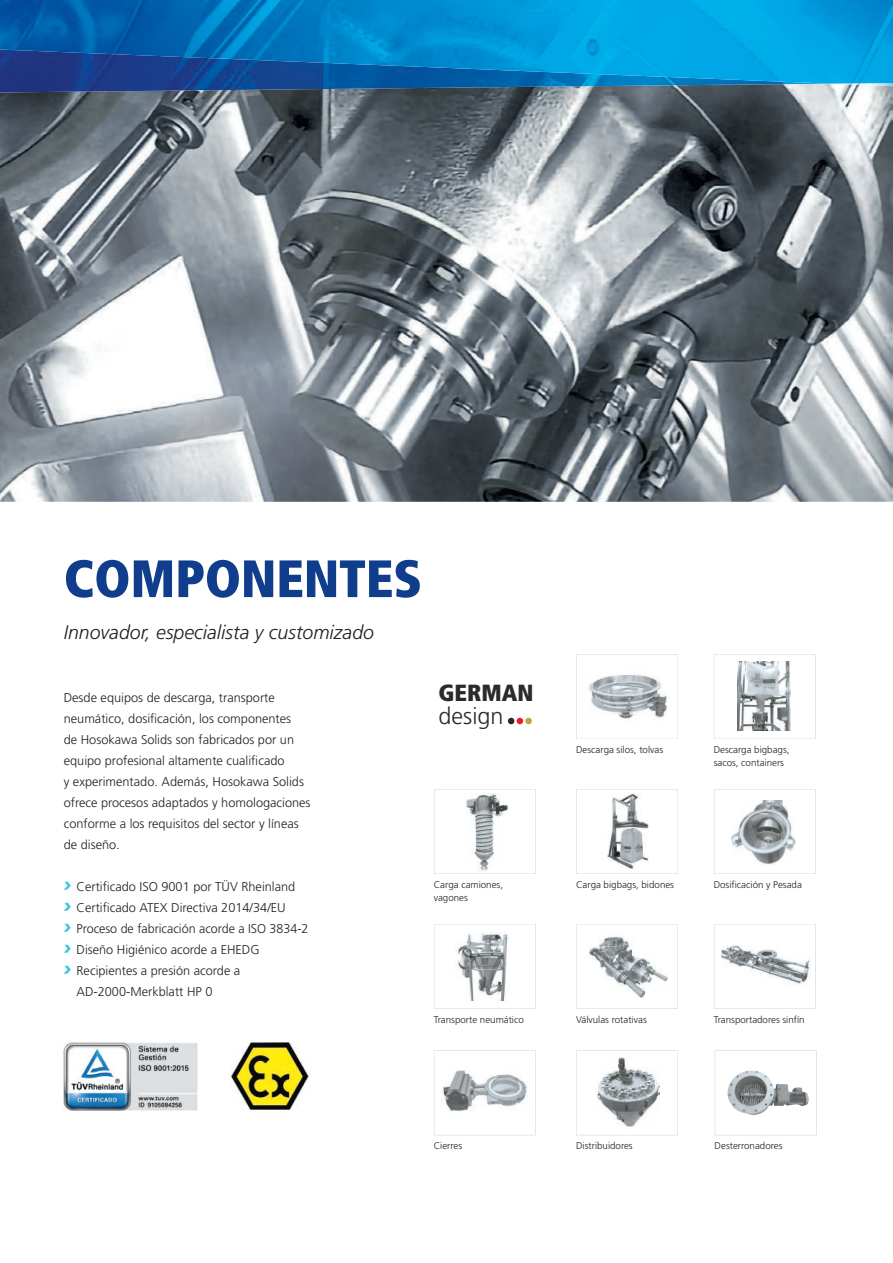
<style>
.page{position:relative;width:893px;height:1263px;background:#fff}
.page>*{position:absolute;margin:0;border:0;box-sizing:border-box;transform-origin:0 0}
.t1{font:900 condensed 52.5px "Frutiger LT Std";color:#103d8c}
.t2{font:900 condensed 23.4px "Frutiger LT Std";color:#2b292a}
.t3{font:300 23.4px "Frutiger LT Std";color:#2b292a}
.t4{font:italic 300 19.5px "Frutiger LT Std";color:#231f20}
.t5{font:300 12.75px/21px "Frutiger LT Std";color:#231f20}
.t6{font:300 9.75px/13.5px "Frutiger LT Std";color:#231f20}
.s1{font-weight:900;font-style:italic;font-size:19.5px;color:#42c3dc}
</style>
<div class="page">
<img style="left:0;top:86px;width:893px;height:416px">
<img style="left:0;top:84px;width:830px;height:8px">
<img style="left:830px;top:84px;width:63px;height:2px">
<img style="left:0;top:0;width:893px;height:84px">
<svg style="left:434px;top:789px;width:102px;height:85px"></svg>
<img style="left:466px;top:794px;width:43px;height:77px">
<svg style="left:434px;top:924px;width:102px;height:85px"></svg>
<img style="left:456px;top:933px;width:55px;height:67px">
<svg style="left:434px;top:1050px;width:102px;height:85px"></svg>
<img style="left:442px;top:1070px;width:87px;height:43px">
<img style="left:64px;top:1042px;width:134px;height:68px">
<img style="left:231px;top:1042px;width:78px;height:67px">
<svg style="left:576px;top:789px;width:102px;height:85px"></svg>
<img style="left:607px;top:793px;width:41px;height:77px">
<svg style="left:576px;top:924px;width:102px;height:85px"></svg>
<img style="left:588px;top:935px;width:79px;height:63px">
<svg style="left:576px;top:654px;width:102px;height:85px"></svg>
<img style="left:585px;top:671px;width:81px;height:49px">
<svg style="left:576px;top:1050px;width:102px;height:85px"></svg>
<img style="left:596px;top:1057px;width:63px;height:72px">
<svg style="left:714px;top:789px;width:101px;height:85px"></svg>
<img style="left:731px;top:800px;width:65px;height:64px">
<svg style="left:714px;top:924px;width:101px;height:85px"></svg>
<img style="left:721px;top:946px;width:89px;height:39px">
<svg style="left:714px;top:654px;width:101px;height:85px"></svg>
<img style="left:738px;top:662px;width:52px;height:69px">
<svg style="left:715px;top:1050px;width:101px;height:85px"></svg>
<img style="left:726px;top:1070px;width:83px;height:45px">
<svg style="left:508px;top:718px;width:15px;height:6px"></svg>
<div style="left:525px;top:718px;width:7px;height:6px;background:#c4a43f;border-radius:50%"></div>
<h1 class="t1" style="left:64px;top:547px;width:360px">COMPONENTES</h1>
<h3 class="t4" style="left:64px;top:621px;width:312px">Innovador, especialista y customizado</h3>
<p class="t5" style="left:64px;top:687px;width:248px">Desde equipos de descarga, transporte neumático, dosificación, los componentes<br>de Hosokawa Solids son fabricados por un equipo profesional altamente cualificado<br>y experimentado. Además, Hosokawa Solids ofrece procesos adaptados y homologaciones conforme a los requisitos del sector y líneas de diseño.</p>
<p class="t5" style="left:64px;top:876px;width:233px"><span class="s1">›</span> Certificado ISO 9001 por TÜV Rheinland</p>
<p class="t5" style="left:64px;top:897px;width:223px"><span class="s1">›</span> Certificado ATEX Directiva 2014/34/EU</p>
<p class="t5" style="left:64px;top:918px;width:246px"><span class="s1">›</span> Proceso de fabricación acorde a ISO 3834-2</p>
<p class="t5" style="left:64px;top:939px;width:197px"><span class="s1">›</span> Diseño Higiénico acorde a EHEDG</p>
<p class="t5" style="left:64px;top:960px;width:178px"><span class="s1">›</span> Recipientes a presión acorde a</p>
<p class="t5" style="left:77px;top:981px;width:137px">AD-2000-Merkblatt HP 0</p>
<h2 class="t2" style="left:439px;top:679px;width:96px">GERMAN</h2>
<h2 class="t3" style="left:439px;top:703px;width:66px">design</h2>
<p class="t6" style="left:434px;top:878px;width:71px">Carga camiones, vagones</p>
<p class="t6" style="left:434px;top:1012px;width:92px">Transporte neumático</p>
<p class="t6" style="left:576px;top:743px;width:89px">Descarga silos, tolvas</p>
<p class="t6" style="left:714px;top:743px;width:77px">Descarga bigbags, sacos, containers</p>
<p class="t6" style="left:576px;top:878px;width:100px">Carga bigbags, bidones</p>
<p class="t6" style="left:714px;top:878px;width:90px">Dosificación y Pesada</p>
<p class="t6" style="left:576px;top:1013px;width:72px">Válvulas rotativas</p>
<p class="t6" style="left:714px;top:1013px;width:92px">Transportadores sinfín</p>
<p class="t6" style="left:434px;top:1139px;width:30px">Cierres</p>
<p class="t6" style="left:576px;top:1139px;width:58px">Distribuidores</p>
<p class="t6" style="left:715px;top:1139px;width:69px">Desterronadores</p>
</div>
